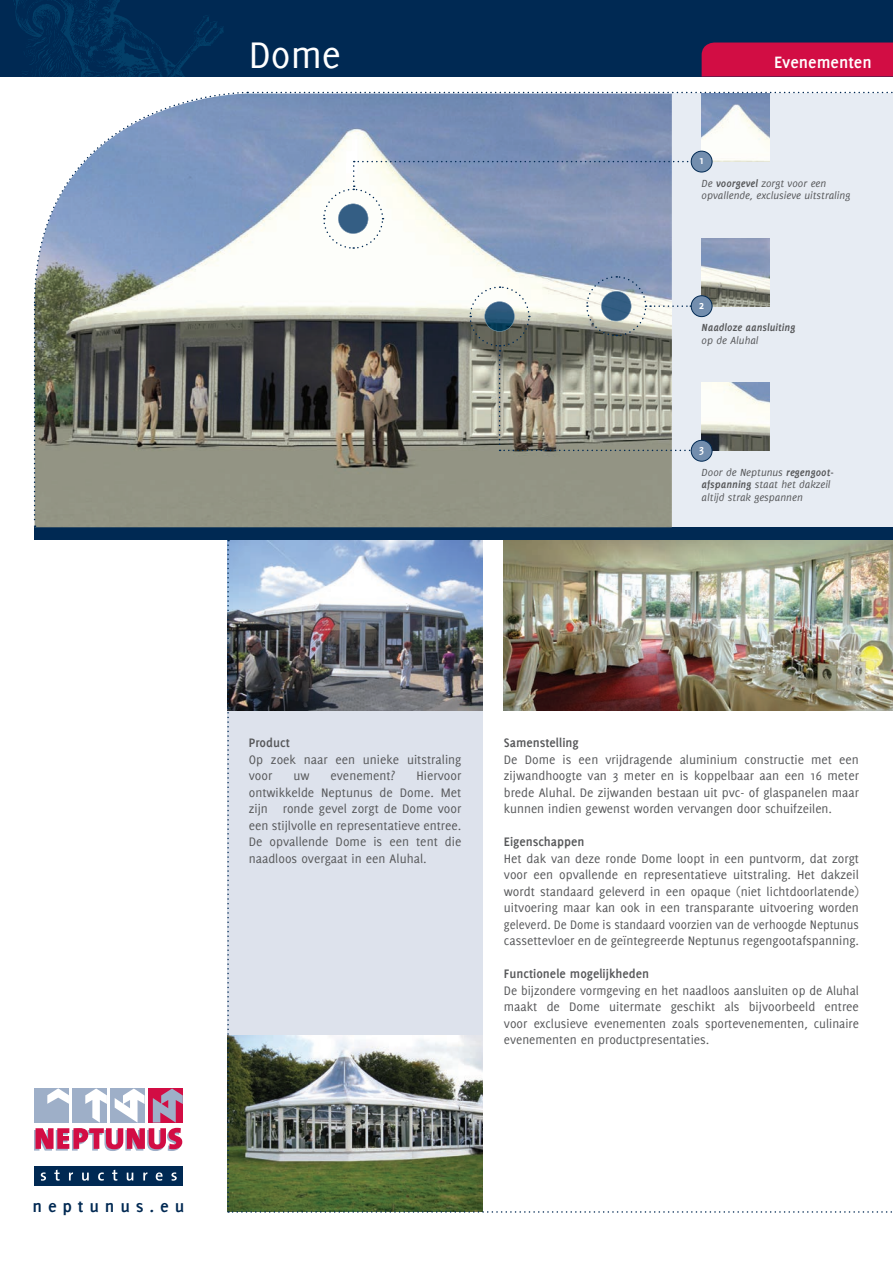
<style>
.page{position:relative;width:893px;height:1263px;background:#fff}
.page>*{position:absolute;margin:0;border:0;box-sizing:border-box;transform-origin:0 0}
.t1{font:40.5px "Delicious";color:#fff}
.t2{font:700 18px "Delicious";letter-spacing:.315em;color:#002953}
.t3{font:700 18px "Delicious";color:#fff}
.t4{font:13.5px/16.5px "Delicious";color:#57585a;text-align:justify}
.t5{font:700 13.5px "Delicious";color:#57585a}
.t6{font:700 12px "Delicious";color:#fff}
.t7{font:italic 11.25px/12.8px "Delicious";color:#57585a}
.t8{font:italic 700 11.25px "Delicious";color:#57585a}
.s1{font-weight:700}
</style>
<div class="page">
<div style="left:0;top:0;width:893px;height:77px;background:#002953"></div>
<div style="left:702px;top:43px;width:191px;height:34px;background:#d20d44"></div>
<div style="left:34px;top:527px;width:859px;height:13px;background:#002953"></div>
<svg style="left:13px;top:0;width:211px;height:77px"></svg>
<div style="left:34px;top:1166px;width:149px;height:20px;background:#002953"></div>
<svg style="left:34px;top:1128px;width:148px;height:23px"></svg>
<div style="left:35px;top:1088px;width:34px;height:34px;background:#9eafc8"></div>
<svg style="left:47px;top:1088px;width:22px;height:16px"></svg>
<div style="left:73px;top:1088px;width:34px;height:34px;background:#9eafc8"></div>
<svg style="left:85px;top:1088px;width:22px;height:34px"></svg>
<div style="left:111px;top:1088px;width:34px;height:34px;background:#9eafc8"></div>
<svg style="left:115px;top:1088px;width:30px;height:34px"></svg>
<div style="left:149px;top:1088px;width:34px;height:34px;background:linear-gradient(to bottom,#d20d44,#d20d44)"></div>
<svg style="left:153px;top:1088px;width:30px;height:34px"></svg>
<svg style="left:41px;top:1172px;width:5px;height:9px"></svg>
<svg style="left:54px;top:1170px;width:6px;height:10px"></svg>
<svg style="left:69px;top:1172px;width:4px;height:8px"></svg>
<svg style="left:82px;top:1172px;width:7px;height:9px"></svg>
<svg style="left:98px;top:1172px;width:6px;height:8px"></svg>
<svg style="left:112px;top:1170px;width:5px;height:10px"></svg>
<svg style="left:127px;top:1172px;width:6px;height:9px"></svg>
<svg style="left:143px;top:1172px;width:4px;height:8px"></svg>
<svg style="left:156px;top:1172px;width:7px;height:9px"></svg>
<svg style="left:171px;top:1172px;width:6px;height:9px"></svg>
<img style="left:227px;top:540px;width:666px;height:673px">
<svg style="left:33px;top:91px;width:860px;height:436px;background:#a6adb3"></svg>
<h1 class="t1" style="left:249px;top:32px;width:94px">Dome</h1>
<p class="t6" style="left:699px;top:153px;width:7px">1</p>
<h2 class="t3" style="left:774px;top:52px;width:99px">Evenementen</h2>
<p class="t7" style="left:702px;top:176px;width:150px">De <span class="s1">voorgevel</span> zorgt voor een opvallende, exclusieve uitstraling</p>
<p class="t6" style="left:699px;top:298px;width:7px">2</p>
<p class="t8" style="left:702px;top:321px;width:95px">Naadloze aansluiting</p>
<p class="t7" style="left:702px;top:334px;width:58px">op de Aluhal</p>
<p class="t6" style="left:699px;top:442px;width:7px">3</p>
<p class="t7" style="left:702px;top:466px;width:134px">Door de Neptunus <span class="s1">regengoot&shy;afspanning</span> staat het dakzeil altijd strak gespannen</p>
<h2 class="t2" style="left:33px;top:1195px;width:153px">neptunus.eu</h2>
<p class="t5" style="left:249px;top:735px;width:43px">Product</p>
<p class="t4" style="left:249px;top:751px;width:214px">Op zoek naar een unieke uitstraling voor</p>
<p class="t4" style="left:293px;top:767px;width:18px">uw</p>
<p class="t4" style="left:330px;top:767px;width:66px">evenement?</p>
<p class="t4" style="left:249px;top:767px;width:214px;text-indent:168px">Hiervoor ontwikkelde Neptunus de Dome. Met zijn ronde gevel zorgt de Dome voor een stijlvolle en representatieve entree.<br>De opvallende Dome is een tent die naadloos overgaat in een Aluhal.</p>
<p class="t5" style="left:504px;top:735px;width:76px">Samenstelling</p>
<p class="t4" style="left:504px;top:751px;width:357px">De Dome is een vrijdragende aluminium constructie met een zijwandhoogte van 3 meter en is koppelbaar aan een 16 meter brede Aluhal. De zijwanden bestaan uit pvc- of glaspanelen maar kunnen indien gewenst worden vervangen door schuifzeilen.</p>
<p class="t5" style="left:504px;top:834px;width:82px">Eigenschappen</p>
<p class="t4" style="left:504px;top:850px;width:357px">Het dak van deze ronde Dome loopt in een puntvorm, dat zorgt voor een opvallende en representatieve uitstraling. Het dakzeil wordt standaard geleverd in een opaque (niet lichtdoorlatende) uitvoering maar kan ook in een transparante uitvoering worden geleverd. De Dome is standaard voorzien van de verhoogde Neptunus cassettevloer en de geïntegreerde Neptunus regengootafspanning.</p>
<p class="t5" style="left:504px;top:966px;width:147px">Functionele mogelijkheden</p>
<p class="t4" style="left:504px;top:982px;width:357px">De bijzondere vormgeving en het naadloos aansluiten op de Aluhal maakt de Dome uitermate geschikt als bijvoorbeeld entree voor exclusieve evenementen zoals sportevenementen, culinaire evenementen en productpresentaties.</p>
</div>
